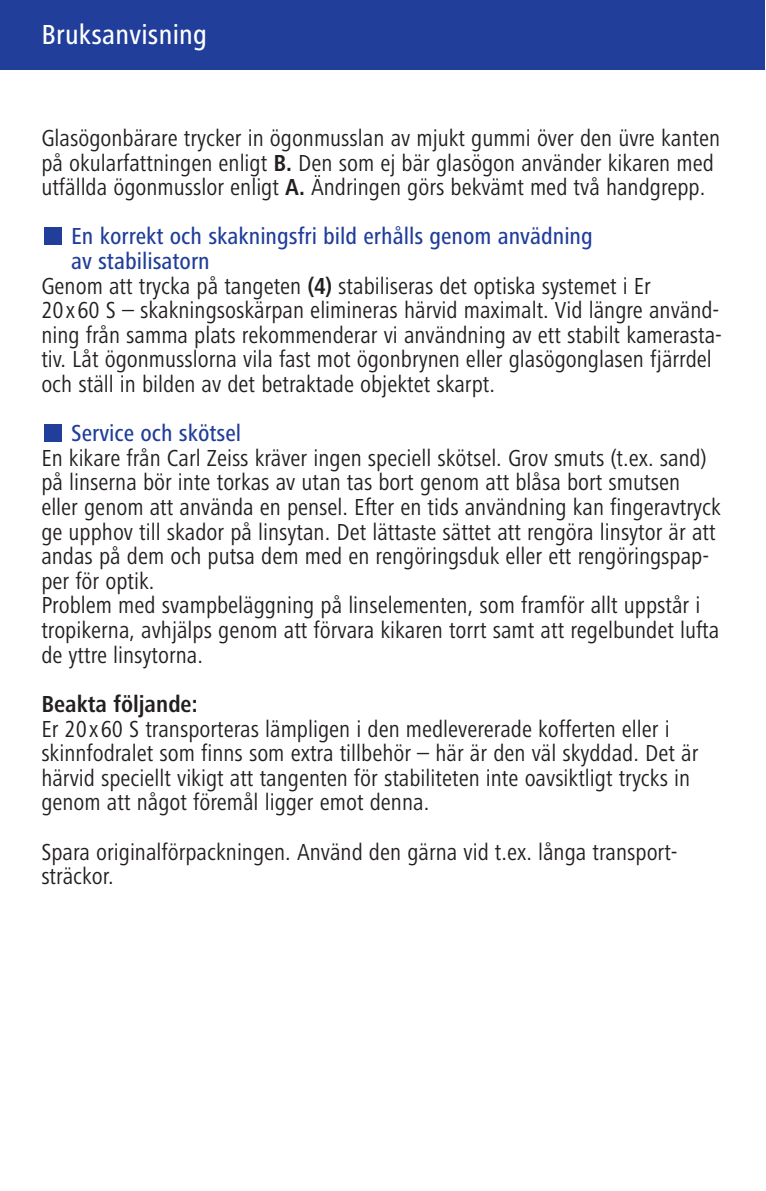
<style>
.page{position:relative;width:766px;height:1191px;background:#fff}
.page>*{position:absolute;margin:0;border:0;box-sizing:border-box;transform-origin:0 0}
.t1{font:500 condensed 28.5px "Frutiger Next LT";letter-spacing:.01em;color:#fff}
.t2{font:condensed 24px/24.6px "Frutiger Next LT";color:#231f1f}
.t3{font:500 condensed 24px "Frutiger Next LT";color:#203e9a}
.t4{font:700 condensed 24px "Frutiger Next LT";color:#231f1f}
.s1{font-weight:700}
</style>
<div class="page">
<svg style="left:0;top:0;width:765px;height:442px"></svg>
<p class="t1" style="left:41px;top:24px;width:167px">Bruksanvisning</p>
<p class="t2" style="left:41px;top:127px;width:680px">Glasögonbärare trycker in ögonmusslan av mjukt gummi över den üvre kanten på okularfattningen enligt <span class="s1">B.</span> Den som ej bär glasögon använder kikaren med utfällda ögonmusslor enligt <span class="s1">A.</span> Ändringen görs bekvämt med två handgrepp.</p>
<p class="t3" style="left:71px;top:227px;width:523px">En korrekt och skakningsfri bild erhålls genom anvädning</p>
<p class="t3" style="left:71px;top:252px;width:140px">av stabilisatorn</p>
<p class="t2" style="left:41px;top:275px;width:611px">Genom att trycka på tangeten <span class="s1">(4)</span> stabiliseras det optiska systemet i Er</p>
<p class="t2" style="left:41px;top:300px;width:679px">20x60 S – skakningsoskärpan elimineras härvid maximalt. Vid längre använd-</p>
<p class="t2" style="left:41px;top:324px;width:682px">ning från samma plats rekommenderar vi användning av ett stabilt kamerasta-</p>
<p class="t2" style="left:41px;top:349px;width:671px">tiv. Låt ögonmusslorna vila fast mot ögonbrynen eller glasögonglasen fjärrdel</p>
<p class="t2" style="left:41px;top:373px;width:455px">och ställ in bilden av det betraktade objektet skarpt.</p>
<p class="t3" style="left:71px;top:424px;width:171px">Service och skötsel</p>
<p class="t2" style="left:41px;top:447px;width:680px">En kikare från Carl Zeiss kräver ingen speciell skötsel. Grov smuts (t.ex. sand) på linserna bör inte torkas av utan tas bort genom att blåsa bort smutsen eller genom att använda en pensel. Efter en tids användning kan fingeravtryck ge upphov till skador på linsytan. Det lättaste sättet att rengöra linsytor är att andas på dem och putsa dem med en rengöringsduk eller ett rengöringspap&shy;per för optik.<br>Problem med svampbeläggning på linselementen, som framför allt uppstår i tropikerna, avhjälps genom att förvara kikaren torrt samt att regelbundet lufta de yttre linsytorna.</p>
<p class="t4" style="left:41px;top:694px;width:158px">Beakta följande:</p>
<p class="t2" style="left:41px;top:718px;width:658px">Er 20x60 S transporteras lämpligen i den medlevererade kofferten eller i skinnfodralet som finns som extra tillbehör – här är den väl skyddad. Det är härvid speciellt vikigt att tangenten för stabiliteten inte oavsiktligt trycks in genom att något föremål ligger emot denna.</p>
<p class="t2" style="left:41px;top:841px;width:637px">Spara originalförpackningen. Använd den gärna vid t.ex. långa transport&shy;sträckor.</p>
</div>
